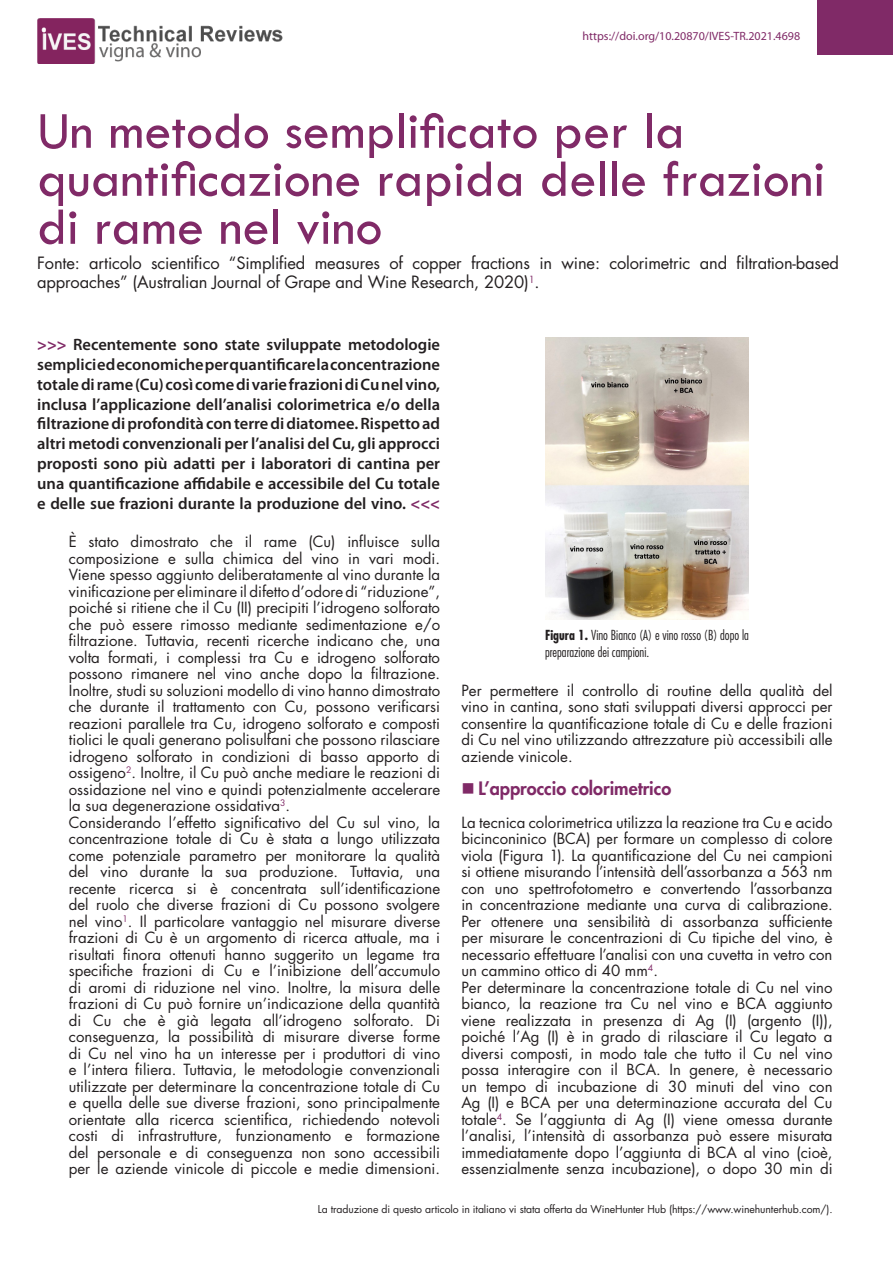
<style>
.page{position:relative;width:893px;height:1263px;background:#fff}
.page>*{position:absolute;margin:0;border:0;box-sizing:border-box;transform-origin:0 0}
.t1{font:54px/48px "Tw Cen";color:#802a67}
.t2{font:800 18px "Futura";color:#802a67}
.t3{font:600 16.5px/19.8px "Myriad Pro";color:#231f20;text-align:justify}
.t4{font:16.5px/19.8px "Futura";letter-spacing:-.01em;color:#231f20}
.t5{font:15px/16.5px "Futura";color:#231f20;text-align:justify}
.t6{font:300 condensed 13.5px/16.2px "Futura";color:#231f20}
.t7{font:12px "Myriad Pro";color:#802a67}
.t8{font:10.5px "Futura";letter-spacing:-.01em;color:#231f20}
.s1{font-weight:700;color:#802a67}
.s2{font-weight:700}
</style>
<div class="page">
<div style="left:817px;top:0;width:76px;height:55px;background:#802a67"></div>
<img style="left:545px;top:338px;width:204px;height:282px">
<img style="left:37px;top:19px;width:246px;height:44px">
<p class="t7" style="left:583px;top:29px;width:219px">https://doi.org/10.20870/IVES-TR.2021.4698</p>
<p class="t1" style="left:37px;top:107px;width:789px">Un metodo semplificato per la quantificazione rapida delle frazioni di rame nel vino</p>
<p class="t4" style="left:37px;top:252px;width:803px">Fonte: articolo scientifico “Simplified measures of copper fractions in wine: colorimetric and filtration-based approaches” (Australian Journal of Grape and Wine Research, 2020)<sup>1</sup>.</p>
<p class="t3" style="left:37px;top:334px;width:404px"><span class="s1">&gt;&gt;&gt;</span> Recentemente sono state sviluppate metodologie semplici ed economiche per quantificare la concentrazione totale di rame (Cu) così come di varie frazioni di Cu nel vino, inclusa l’applicazione dell’analisi colorimetrica e/o della filtrazione di profondità con terre di diatomee. Rispetto ad altri metodi convenzionali per l’analisi del Cu, gli approcci proposti sono più adatti per i laboratori di cantina per una quantificazione affidabile e accessibile del Cu totale e delle sue frazioni durante la produzione del vino. <span class="s1">&lt;&lt;&lt;</span></p>
<p class="t5" style="left:69px;top:533px;width:373px">È stato dimostrato che il rame (Cu) influisce sulla composizione e sulla chimica del vino in vari modi.<br>Viene spesso aggiunto deliberatamente al vino durante la vinificazione per eliminare il difetto d’odore di “riduzione”, poiché si ritiene che il Cu (II) precipiti l’idrogeno solforato che può essere rimosso mediante sedimentazione e/o filtrazione. Tuttavia, recenti ricerche indicano che, una volta formati, i complessi tra Cu e idrogeno solforato possono rimanere nel vino anche dopo la filtrazione.<br>Inoltre, studi su soluzioni modello di vino hanno dimostrato che durante il trattamento con Cu, possono verificarsi reazioni parallele tra Cu, idrogeno solforato e composti tiolici le quali generano polisulfani che possono rilasciare idrogeno solforato in condizioni di basso apporto di ossigeno<sup>2</sup>. Inoltre, il Cu può anche mediare le reazioni di ossidazione nel vino e quindi potenzialmente accelerare la sua degenerazione ossidativa<sup>3</sup>.</p>
<p class="t5" style="left:69px;top:813px;width:373px">Considerando l’effetto significativo del Cu sul vino, la concentrazione totale di Cu è stata a lungo utilizzata come potenziale parametro per monitorare la qualità del vino durante la sua produzione. Tuttavia, una recente ricerca si è concentrata sull’identificazione del ruolo che diverse frazioni di Cu possono svolgere nel vino<sup>1</sup>. Il particolare vantaggio nel misurare diverse frazioni di Cu è un argomento di ricerca attuale, ma i risultati finora ottenuti hanno suggerito un legame tra specifiche frazioni di Cu e l’inibizione dell’accumulo di aromi di riduzione nel vino. Inoltre, la misura delle frazioni di Cu può fornire un’indicazione della quantità di Cu che è già legata all’idrogeno solforato. Di conseguenza, la possibilità di misurare diverse forme di Cu nel vino ha un interesse per i produttori di vino e l’intera filiera. Tuttavia, le metodologie convenzionali utilizzate per determinare la concentrazione totale di Cu e quella delle sue diverse frazioni, sono principalmente orientate alla ricerca scientifica, richiedendo notevoli costi di infrastrutture, funzionamento e formazione del personale e di conseguenza non sono accessibili per le aziende vinicole di piccole e medie dimensioni.</p>
<p class="t6" style="left:545px;top:627px;width:205px"><span class="s2">Figura 1.</span> Vino Bianco (A) e vino rosso (B) dopo la preparazione dei campioni.</p>
<p class="t5" style="left:461px;top:681px;width:373px">Per permettere il controllo di routine della qualità del vino in cantina, sono stati sviluppati diversi approcci per consentire la quantificazione totale di Cu e delle frazioni di Cu nel vino utilizzando attrezzature più accessibili alle aziende vinicole.</p>
<p class="t2" style="left:461px;top:776px;width:211px">■ L’approccio colorimetrico</p>
<p class="t5" style="left:461px;top:813px;width:373px">La tecnica colorimetrica utilizza la reazione tra Cu e acido bicinconinico (BCA) per formare un complesso di colore viola (Figura 1). La quantificazione del Cu nei campioni si ottiene misurando l’intensità dell’assorbanza a 563 nm con uno spettrofotometro e convertendo l’assorbanza in concentrazione mediante una curva di calibrazione.<br>Per ottenere una sensibilità di assorbanza sufficiente per misurare le concentrazioni di Cu tipiche del vino, è necessario effettuare l’analisi con una cuvetta in vetro con un cammino ottico di 40 mm<sup>4</sup>.</p>
<p class="t5" style="left:461px;top:978px;width:373px">Per determinare la concentrazione totale di Cu nel vino bianco, la reazione tra Cu nel vino e BCA aggiunto viene realizzata in presenza di Ag (I) (argento (I)), poiché l’Ag (I) è in grado di rilasciare il Cu legato a diversi composti, in modo tale che tutto il Cu nel vino possa interagire con il BCA. In genere, è necessario un tempo di incubazione di 30 minuti del vino con Ag (I) e BCA per una determinazione accurata del Cu totale<sup>4</sup>. Se l’aggiunta di Ag (I) viene omessa durante l’analisi, l’intensità di assorbanza può essere misurata immediatamente dopo l’aggiunta di BCA al vino (cioè, essenzialmente senza incubazione), o dopo 30 min di</p>
<p class="t8" style="left:318px;top:1202px;width:516px">La traduzione di questo articolo in italiano vi stata offerta da WineHunter Hub (https://www.winehunterhub.com/).</p>
</div>
